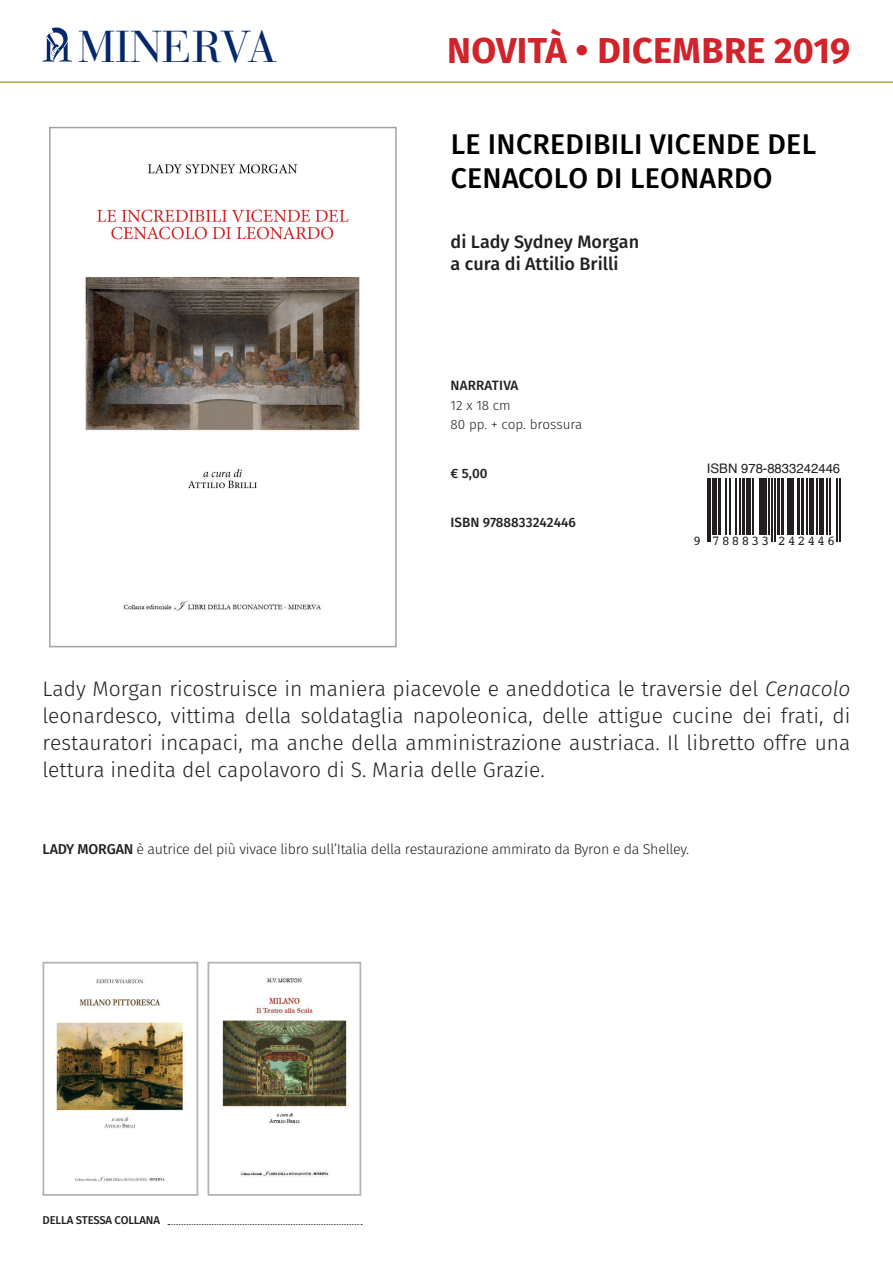
<style>
.page{position:relative;width:893px;height:1263px;background:#fff}
.page>*{position:absolute;margin:0;border:0;box-sizing:border-box;transform-origin:0 0}
.t1{font:44.4px "Bauer Bodoni";color:#05286c}
.t2{font:700 36px "Fira Sans";letter-spacing:.01em;color:#d1232a}
.t3{font:500 28.5px/34.2px "Fira Sans";letter-spacing:.01em;color:#000}
.t4{font:300 21px/27px "Fira Sans";color:#231f20;text-align:justify}
.t5{font:500 18px/21.6px "Fira Sans";color:#231f20}
.t6{font:300 14.25px "Fira Sans";letter-spacing:-.02em;color:#231f20}
.t7{font:500 13.5px "Fira Sans";color:#231f20}
.t8{font:300 13.5px/19.5px "Fira Sans";color:#231f20}
.t9{font:13.5px "Courier";letter-spacing:.13em;color:#231f20}
.t10{font:13.05px "Helvetica";color:#231f20}
.t11{font:500 11.4px "Fira Sans";letter-spacing:-.015em;color:#231f20}
.s1{font-size:37.5px}
.s2{font-style:italic}
.s3{font-weight:500}
</style>
<div class="page">
<img style="left:85px;top:163px;width:275px;height:448px">
<div style="left:49px;top:127px;width:348px;height:520px;border:2px solid #a1a3a6"></div>
<svg style="left:43px;top:27px;width:29px;height:35px"></svg>
<hr style="left:0;top:81px;width:893px;height:2px;background:#b2a44f">
<hr style="left:707px;top:478px;width:1px;height:64px;background:#231f20">
<hr style="left:710px;top:478px;width:1px;height:64px;background:#231f20">
<div style="left:712px;top:478px;width:5px;height:57px;background:#231f20"></div>
<hr style="left:718px;top:478px;width:3px;height:57px;background:#231f20">
<hr style="left:725px;top:478px;width:1px;height:57px;background:#231f20">
<hr style="left:729px;top:478px;width:2px;height:57px;background:#231f20">
<hr style="left:735px;top:478px;width:1px;height:57px;background:#231f20">
<hr style="left:739px;top:478px;width:2px;height:57px;background:#231f20">
<hr style="left:742px;top:478px;width:3px;height:57px;background:#231f20">
<hr style="left:746px;top:478px;width:4px;height:57px;background:#231f20">
<hr style="left:752px;top:478px;width:1px;height:57px;background:#231f20">
<hr style="left:759px;top:478px;width:1px;height:57px;background:#231f20">
<div style="left:762px;top:478px;width:5px;height:57px;background:#231f20"></div>
<hr style="left:769px;top:478px;width:1px;height:57px;background:#231f20">
<hr style="left:771px;top:478px;width:2px;height:64px;background:#231f20">
<hr style="left:774px;top:478px;width:2px;height:64px;background:#231f20">
<hr style="left:777px;top:478px;width:3px;height:57px;background:#231f20">
<hr style="left:781px;top:478px;width:3px;height:57px;background:#231f20">
<hr style="left:787px;top:478px;width:1px;height:57px;background:#231f20">
<hr style="left:790px;top:478px;width:4px;height:57px;background:#231f20">
<hr style="left:797px;top:478px;width:3px;height:57px;background:#231f20">
<hr style="left:801px;top:478px;width:3px;height:57px;background:#231f20">
<hr style="left:806px;top:478px;width:2px;height:57px;background:#231f20">
<hr style="left:809px;top:478px;width:4px;height:57px;background:#231f20">
<hr style="left:816px;top:478px;width:2px;height:57px;background:#231f20">
<hr style="left:819px;top:478px;width:4px;height:57px;background:#231f20">
<hr style="left:826px;top:478px;width:1px;height:57px;background:#231f20">
<hr style="left:829px;top:478px;width:1px;height:57px;background:#231f20">
<hr style="left:836px;top:478px;width:1px;height:64px;background:#231f20">
<hr style="left:839px;top:478px;width:1px;height:64px;background:#231f20">
<img style="left:222px;top:977px;width:126px;height:200px">
<div style="left:208px;top:962px;width:153px;height:234px;border:2px solid #b2b3b7"></div>
<img style="left:56px;top:978px;width:127px;height:204px">
<div style="left:43px;top:962px;width:155px;height:234px;border:2px solid #b2b3b7"></div>
<svg style="left:168px;top:1224px;width:194px;height:1px"></svg>
<h1 class="t1" style="left:78px;top:20px;width:200px">MINERVA</h1>
<h2 class="t2" style="left:447px;top:20px;width:405px">NOVITÀ <span class="s1">•</span> DICEMBRE 2019</h2>
<h3 class="t3" style="left:451px;top:126px;width:367px">LE INCREDIBILI VICENDE DEL<br>CENACOLO DI LEONARDO</h3>
<p class="t5" style="left:451px;top:230px;width:190px">di Lady Sydney Morgan a cura di Attilio Brilli</p>
<p class="t7" style="left:451px;top:375px;width:69px">NARRATIVA</p>
<p class="t8" style="left:451px;top:395px;width:133px">12 x 18 cm<br>80 pp. + cop. brossura</p>
<p class="t7" style="left:451px;top:462px;width:38px">€ 5,00</p>
<p class="t7" style="left:451px;top:511px;width:127px">ISBN 9788833242446</p>
<p class="t10" style="left:707px;top:458px;width:135px">ISBN 978-8833242446</p>
<p class="t9" style="left:693px;top:530px;width:143px">9 788833 242446</p>
<p class="t4" style="left:43px;top:675px;width:809px">Lady Morgan ricostruisce in maniera piacevole e aneddotica le traversie del <span class="s2">Cenacolo </span>leonardesco, vittima della soldataglia napoleonica, delle attigue cucine dei frati, di restauratori incapaci, ma anche della amministrazione austriaca. Il libretto offre una lettura inedita del capolavoro di S. Maria delle Grazie.</p>
<p class="t6" style="left:43px;top:839px;width:648px"><span class="s3">LADY MORGAN</span> è autrice del più vivace libro sull’Italia della restaurazione ammirato da Byron e da Shelley.</p>
<p class="t11" style="left:43px;top:1211px;width:119px">DELLA STESSA COLLANA</p>
</div>
